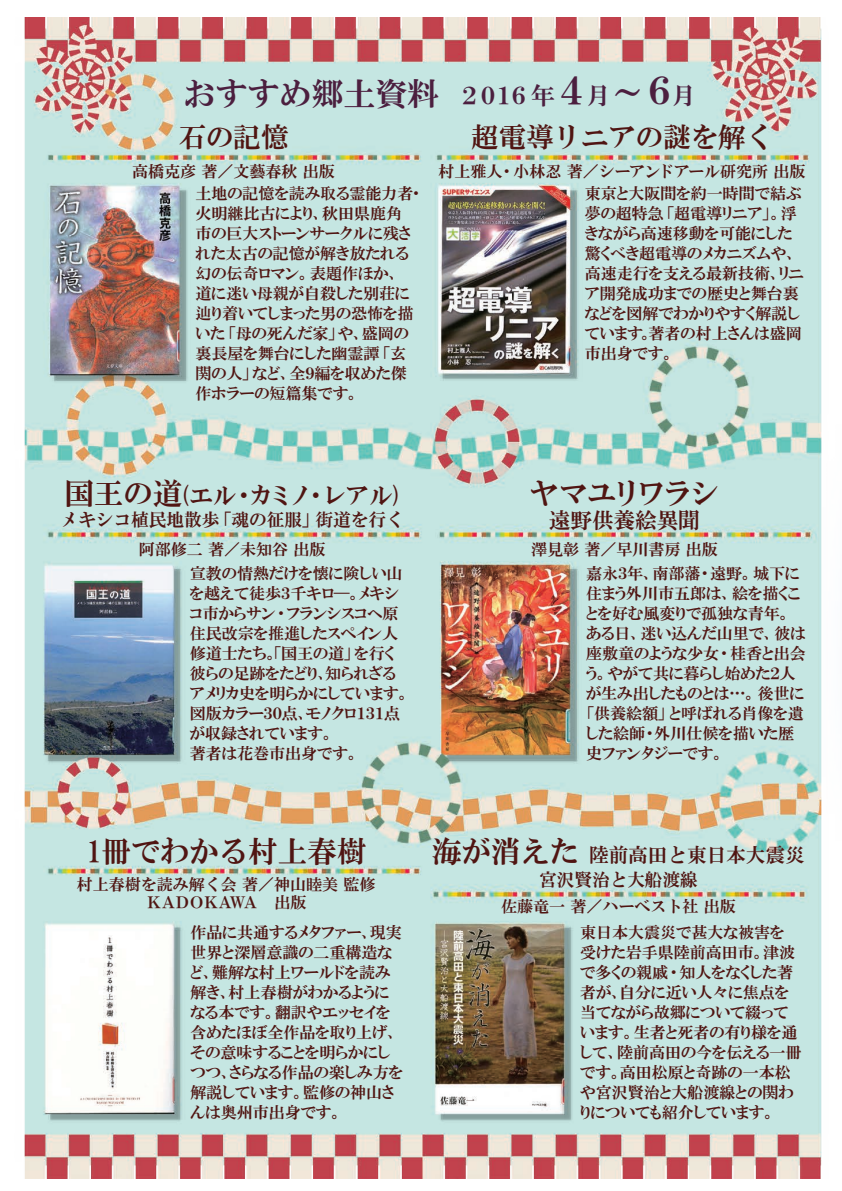
<style>
.page{position:relative;width:842px;height:1191px;background:#fff}
.page>*{position:absolute;margin:0;border:0;box-sizing:border-box;transform-origin:0 0}
.t1{font:32px "HG Mincho E";color:#4c1f3f}
.t2{font:30px "HGS Mincho E";color:#501512}
.t3{font:30px "HGS Mincho E";letter-spacing:-.09em;color:#501512}
.t4{font:28px "HGS Mincho E";color:#501512}
.t5{font:24px "HGS Mincho E";color:#501512}
.t6{font:22px "HGS Mincho E";color:#501512}
.t7{font:20px "HGS Mincho E";color:#501512}
.t8{font:18px "HGS Mincho E";color:#501512}
.t9{font:16px/20px "HGP Mincho E";color:#501512}
.t10{font:16px/22.6px "HGS Mincho E";color:#501512;text-align:right}
.s1{font-size:24px}
.s2{font-size:38px}
.s3{font-family:"HGS Mincho E"}
.s4{font-family:"HGP Mincho E"}
.s5{font-size:30px}
</style>
<div class="page">
<img style="left:24px;top:17px;width:798px;height:1161px">
<p class="t1" style="left:184px;top:77px;width:513px">おすすめ郷土資料 <span class="s1">２０１６年</span><span class="s2">４</span><span class="s1">月</span>～<span class="s2">６</span><span class="s1">月</span></p>
<p class="t4" style="left:179px;top:123px;width:111px">石の記憶</p>
<p class="t9" style="left:196px;top:160px;width:226px;line-height:22.6px;text-indent:-63px"><span class="s3">高橋克彦 著／文藝春秋 出版<br></span>土地の記憶を読み取る霊能力者・</p>
<p class="t9" style="left:196px;top:204px;width:219px">火明継比古により、秋田県鹿角市の巨大ストーンサークルに残された太古の記憶が解き放たれる幻の伝奇ロマン。表題作ほか、道に迷い母親が自殺した別荘に辿り着いてしまった男の恐怖を描いた「母の死んだ家」や、盛岡の裏長屋を舞台にした幽霊譚「玄関の人」など、全９編を収めた傑作ホラーの短篇集です。</p>
<p class="t4" style="left:471px;top:123px;width:303px">超電導リニアの謎を解く</p>
<p class="t10" style="left:439px;top:160px;width:368px">村上雅人・小林忍 著／シーアンドアール研究所 出版<span class="s4">東京と大阪間を約一時間で結ぶ</span></p>
<p class="t9" style="left:585px;top:204px;width:221px">夢の超特急「超電導リニア」。浮きながら高速移動を可能にした驚くべき超電導のメカニズムや、高速走行を支える最新技術、リニア開発成功までの歴史と舞台裏などを図解でわかりやすく解説しています。著者の村上さんは盛岡市出身です。</p>
<p class="t5" style="left:65px;top:483px;width:337px"><span class="s5">国王の道</span>(エル・カミノ・レアル)</p>
<p class="t8" style="left:61px;top:510px;width:344px">メキシコ植民地散歩「魂の征服」街道を行く</p>
<p class="t9" style="left:190px;top:537px;width:214px;line-height:24px;text-indent:-51px"><span class="s3">阿部修二 著／未知谷 出版<br></span>宣教の情熱だけを懐に険しい山</p>
<p class="t9" style="left:190px;top:583px;width:221px">を越えて徒歩３千キロ—。メキシコ市からサン・フランシスコへ原住民改宗を推進したスペイン人修道士たち。「国王の道」を行く彼らの足跡をたどり、知られざるアメリカ史を明らかにしています。図版カラー３０点、モノクロ１３１点が収録されています。<br>著者は花巻市出身です。</p>
<p class="t3" style="left:529px;top:478px;width:191px">ヤマユリワラシ</p>
<p class="t6" style="left:549px;top:509px;width:152px">遠野供養絵異聞</p>
<p class="t9" style="left:586px;top:537px;width:215px;line-height:24px;text-indent:-55px"><span class="s3">澤見彰 著／早川書房 出版<br></span>嘉永３年、南部藩・遠野。城下に</p>
<p class="t9" style="left:586px;top:583px;width:221px">住まう外川市五郎は、絵を描くことを好む風変りで孤独な青年。ある日、迷い込んだ山里で、彼は座敷童のような少女・桂香と出会う。やがて共に暮らし始めた２人が生み出したものとは…。後世に「供養絵額」と呼ばれる肖像を遺した絵師・外川仕候を描いた歴史ファンタジーです。</p>
<p class="t2" style="left:86px;top:836px;width:281px">1冊でわかる村上春樹</p>
<p class="t10" style="left:77px;top:875px;width:300px;line-height:18px;text-align:center">村上春樹を読み解く会 著／神山睦美 監修<br>ＫＡＤＯＫＡＷＡ　出版</p>
<p class="t9" style="left:191px;top:921px;width:214px">作品に共通するメタファー、現実世界と深層意識の二重構造など、難解な村上ワールドを読み解き、村上春樹がわかるようになる本です。翻訳やエッセイを含めたほぼ全作品を取り上げ、その意味することを明らかにしつつ、さらなる作品の楽しみ方を解説しています。監修の神山さんは奥州市出身です。</p>
<p class="t7" style="left:432px;top:844px;width:374px"><span class="s5">海が消えた</span> 陸前高田と東日本大震災</p>
<p class="t8" style="left:539px;top:870px;width:160px">宮沢賢治と大船渡線</p>
<p class="t10" style="left:580px;top:893px;width:206px;line-height:25.6px;text-align:left;text-indent:-79px">佐藤竜一 著／ハーベスト社 出版<br><span class="s4">東日本大震災で甚大な被害を</span></p>
<p class="t9" style="left:580px;top:942px;width:223px">受けた岩手県陸前高田市。津波で多くの親戚・知人をなくした著者が、自分に近い人々に焦点を当てながら故郷について綴っています。生者と死者の有り様を通して、陸前高田の今を伝える一冊です。高田松原と奇跡の一本松や宮沢賢治と大船渡線との関わりについても紹介しています。</p>
</div>
